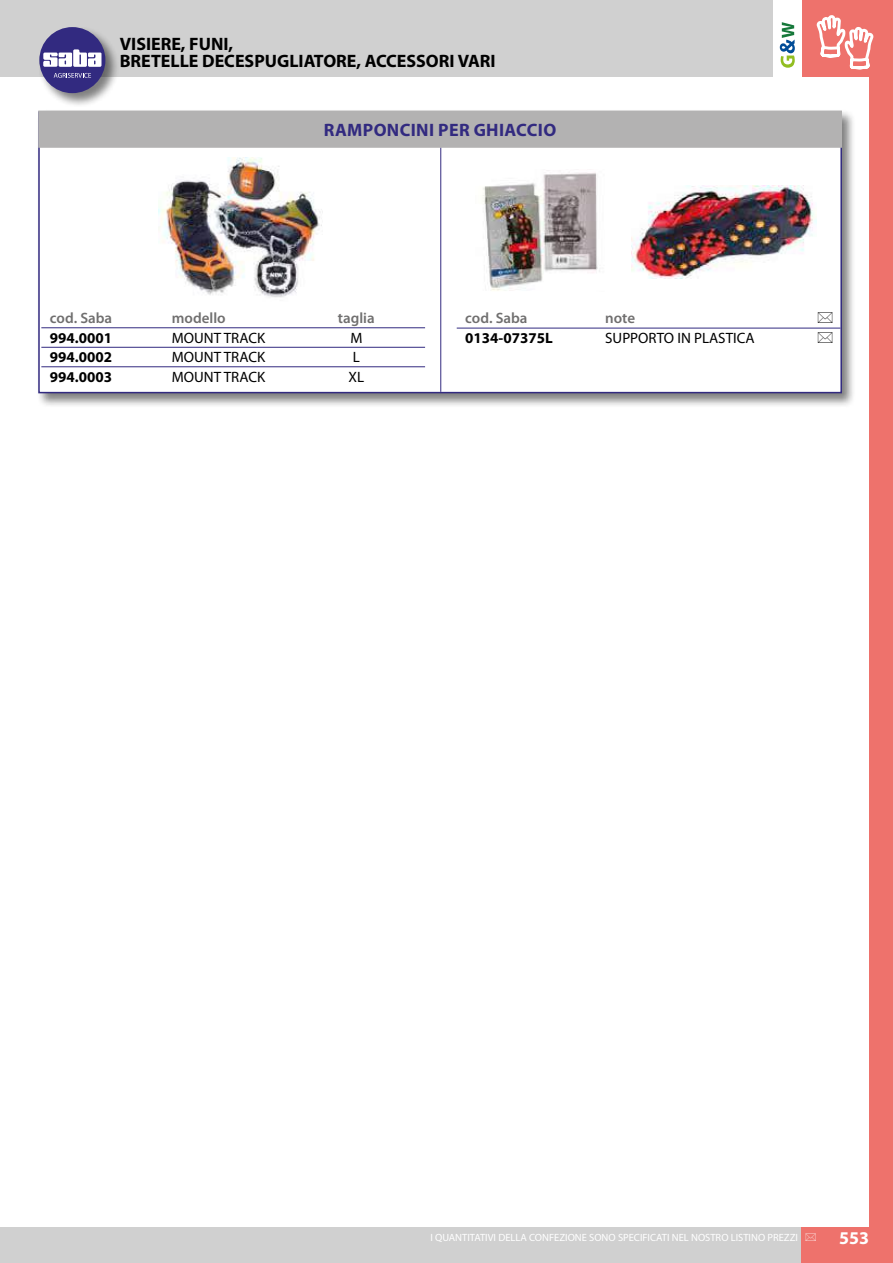
<style>
.page{position:relative;width:893px;height:1263px;background:#fff}
.page>*{position:absolute;margin:0;border:0;box-sizing:border-box;transform-origin:0 0}
.t1{font:700 18px/16.5px "Myriad Pro";color:#000}
.t2{font:700 18px "Myriad Pro";letter-spacing:.02em;color:#322a80}
.t3{font:700 18px "Myriad Pro";color:#fff}
.t4{font:15px "Myriad Pro";color:#000}
.t5{font:700 15px "Myriad Pro";color:#000}
.t6{font:600 15px "Myriad Pro";color:#706f6f}
.t7{font:10.5px "Myriad Pro";color:#fff}
</style>
<div class="page">
<div style="left:0;top:0;width:893px;height:77px;background:#d0d0d0"></div>
<div style="left:0;top:1227px;width:893px;height:36px;background:#d0d0d0"></div>
<div style="left:869px;top:0;width:24px;height:1263px;background:#ee726c"></div>
<div style="left:801px;top:0;width:92px;height:77px;background:#ee726c"></div>
<div style="left:801px;top:1227px;width:92px;height:36px;background:#ee726c"></div>
<div style="left:773px;top:0;width:28px;height:77px;background:#fff"></div>
<svg style="left:780px;top:22px;width:15px;height:46px"></svg>
<svg style="left:817px;top:15px;width:56px;height:54px"></svg>
<div style="left:37px;top:25px;width:83px;height:82px;background:#000;opacity:.5"></div>
<div style="left:39px;top:27px;width:66px;height:66px;background:#322a80;border-radius:50%"></div>
<svg style="left:54px;top:73px;width:37px;height:5px"></svg>
<svg style="left:43px;top:49px;width:58px;height:18px"></svg>
<div style="left:36px;top:110px;width:821px;height:298px;background:#000;opacity:.5"></div>
<div style="left:38px;top:111px;width:804px;height:282px;background:#fff;border:2px solid #322a80"></div>
<div style="left:39px;top:111px;width:802px;height:36px;background:#b3b2b2"></div>
<div style="left:38px;top:111px;width:804px;height:37px;border:2px solid #b3b2b2"></div>
<hr style="left:41px;top:327px;width:384px;height:1px;background:#322a80">
<hr style="left:41px;top:347px;width:384px;height:1px;background:#322a80">
<hr style="left:41px;top:366px;width:384px;height:1px;background:#322a80">
<hr style="left:457px;top:328px;width:383px;height:1px;background:#322a80">
<hr style="left:440px;top:148px;width:1px;height:244px;background:#322a80">
<img style="left:159px;top:157px;width:164px;height:141px">
<img style="left:632px;top:186px;width:185px;height:93px">
<img style="left:482px;top:170px;width:118px;height:121px">
<h1 class="t1" style="left:120px;top:35px;width:377px">VISIERE, FUNI,<br>BRETELLE DECESPUGLIATORE, ACCESSORI VARI</h1>
<h1 class="t2" style="left:324px;top:118px;width:234px">RAMPONCINI PER GHIACCIO</h1>
<h2 class="t6" style="left:50px;top:308px;width:64px">cod. Saba</h2>
<h2 class="t6" style="left:172px;top:308px;width:55px">modello</h2>
<h2 class="t6" style="left:338px;top:308px;width:38px">taglia</h2>
<h2 class="t5" style="left:50px;top:328px;width:64px">994.0001</h2>
<h2 class="t4" style="left:172px;top:328px;width:95px">MOUNT TRACK</h2>
<h2 class="t4" style="left:350px;top:328px;width:14px">M</h2>
<h2 class="t5" style="left:50px;top:347px;width:64px">994.0002</h2>
<h2 class="t4" style="left:172px;top:348px;width:95px">MOUNT TRACK</h2>
<h2 class="t4" style="left:353px;top:348px;width:9px">L</h2>
<h2 class="t5" style="left:50px;top:367px;width:64px">994.0003</h2>
<h2 class="t4" style="left:172px;top:367px;width:95px">MOUNT TRACK</h2>
<h2 class="t4" style="left:349px;top:367px;width:17px">XL</h2>
<h2 class="t6" style="left:465px;top:309px;width:64px">cod. Saba</h2>
<h2 class="t6" style="left:605px;top:309px;width:32px">note</h2>
<h2 class="t5" style="left:465px;top:328px;width:89px">0134-07375L</h2>
<h2 class="t4" style="left:605px;top:328px;width:151px">SUPPORTO IN PLASTICA</h2>
<p class="t7" style="left:430px;top:1231px;width:369px">I QUANTITATIVI DELLA CONFEZIONE SONO SPECIFICATI NEL NOSTRO LISTINO PREZZI</p>
<h1 class="t3" style="left:839px;top:1226px;width:31px">553</h1>
</div>
